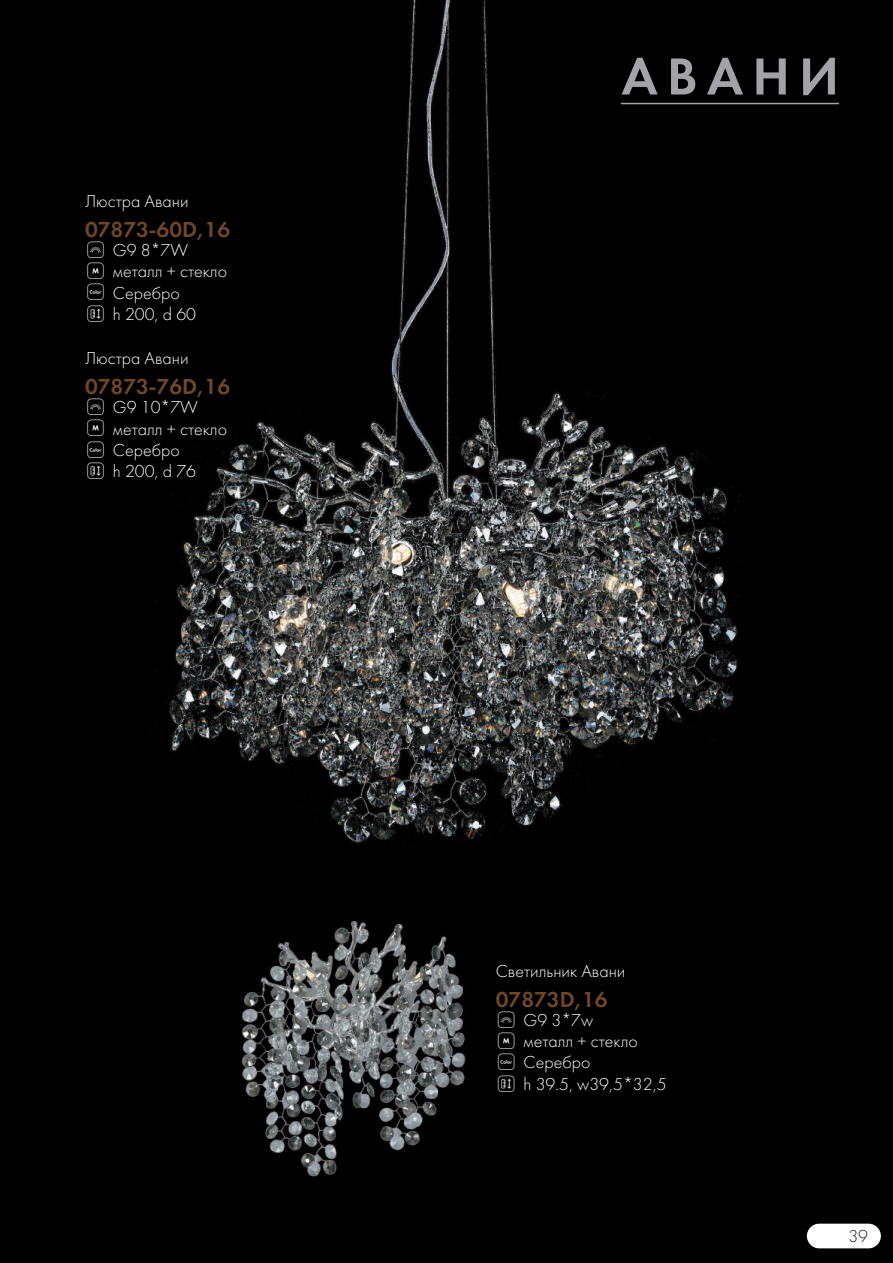
<style>
.page{position:relative;width:893px;height:1263px;background:#000001}
.page>*{position:absolute;margin:0;border:0;box-sizing:border-box;transform-origin:0 0}
.t1{font:54px "Futura Demi C";letter-spacing:.17em;color:#a1a3a6}
.t2{font:22.5px "Futura Demi C";color:#6f4628}
.t3{font:18px/21.3px "Futura Light C";color:#fff}
.t4{font:18px "Futura Light C";color:#231f20}
</style>
<div class="page">
<div style="left:807px;top:1224px;width:74px;height:24px;background:#fff;border-radius:12px"></div>
<hr style="left:621px;top:103px;width:218px;height:1px;background:#a2a4a5">
<img style="left:154px;top:0;width:613px;height:843px">
<img style="left:241px;top:921px;width:225px;height:256px">
<p class="t3" style="left:85px;top:191px;width:105px">Люстра Авани</p>
<p class="t2" style="left:85px;top:216px;width:147px">07873-60D,16</p>
<p class="t3" style="left:113px;top:240px;width:116px">G9 8*7W металл + стекло<br>Серебро<br>h 200, d 60</p>
<p class="t3" style="left:85px;top:348px;width:105px">Люстра Авани</p>
<p class="t2" style="left:85px;top:373px;width:147px">07873-76D,16</p>
<p class="t3" style="left:113px;top:397px;width:116px">G9 10*7W металл + стекло<br>Серебро<br>h 200, d 76</p>
<h1 class="t1" style="left:621px;top:45px;width:219px">АВАНИ</h1>
<p class="t3" style="left:496px;top:960px;width:131px">Светильник Авани</p>
<p class="t2" style="left:496px;top:986px;width:113px">07873D,16</p>
<p class="t3" style="left:524px;top:1010px;width:145px">G9 3*7w<br>металл + стекло<br>Серебро<br>h 39.5, w39,5*32,5</p>
<p class="t4" style="left:848px;top:1226px;width:21px">39</p>
</div>
